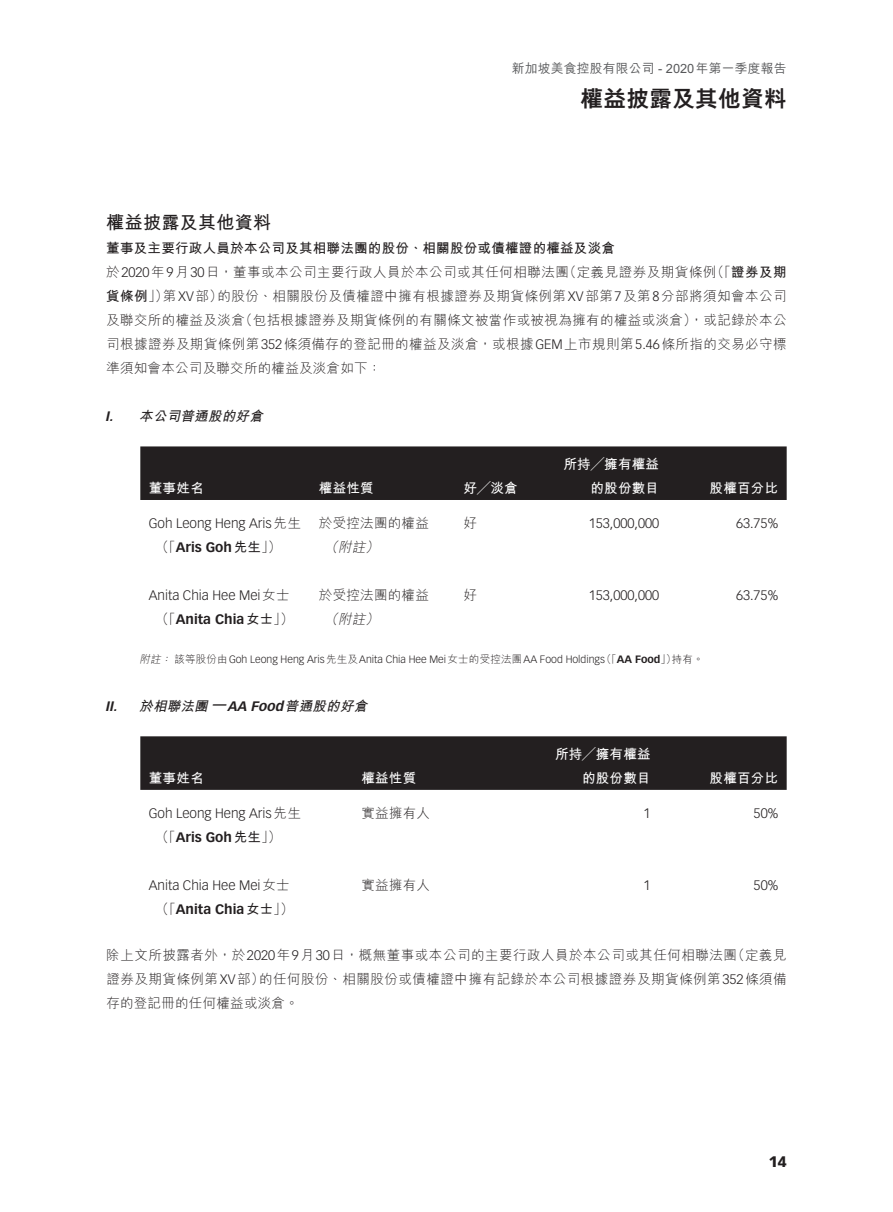
<style>
.page{position:relative;width:893px;height:1212px;background:#fff}
.page>*{position:absolute;margin:0;border:0;box-sizing:border-box;transform-origin:0 0}
.t1{font:800 22.5px "M Hei HK";letter-spacing:.02em;color:#231f20}
.t2{font:700 18px "M Hei HK";letter-spacing:.02em;color:#231f20}
.t3{font:900 15px "Vectora LT Std";color:#231f20}
.t4{font:300 13.5px/24px "M Hei HK";letter-spacing:.035em;color:#231f20}
.t5{font:300 13.5px/24px "Vectora LT Std";color:#231f20}
.t6{font:700 13.5px/24px "M Hei HK";letter-spacing:.02em;color:#fff;text-align:right}
.t7{font:italic 700 13.5px "M Hei HK";color:#231f20}
.t8{font:italic 300 13.5px "M Hei HK";color:#231f20}
.t9{font:500 12.75px "M Hei HK";letter-spacing:.02em;color:#57585a}
.t10{font:300 10.5px "Vectora LT Std";color:#231f20}
.s1{font-weight:700}
.s2{font-family:"Vectora LT Std"}
.s3{font-family:"M Hei HK"}
.s4{font-family:"M Hei HK";font-weight:700}
.s5{font-family:"M Hei HK";font-style:italic}
</style>
<div class="page">
<div style="left:140px;top:446px;width:647px;height:54px;background:#231f20"></div>
<div style="left:140px;top:736px;width:647px;height:54px;background:#231f20"></div>
<p class="t9" style="left:512px;top:59px;width:276px">新加坡美食控股有限公司 - 2020年第一季度報告</p>
<h1 class="t1" style="left:581px;top:87px;width:208px">權益披露及其他資料</h1>
<h2 class="t2" style="left:106px;top:209px;width:166px">權益披露及其他資料</h2>
<p class="t4" style="left:106px;top:236px;width:682px"><span class="s1">董事及主要行政人員於本公司及其相聯法團的股份、相關股份或債權證的權益及淡倉<br></span>於<span class="s2">2020</span>年<span class="s2">9</span>月<span class="s2">30</span>日，董事或本公司主要行政人員於本公司或其任何相聯法團（定義見證券及期貨條例（「<span class="s1">證券及期貨條例</span>」）第<span class="s2">XV</span>部）的股份、相關股份及債權證中擁有根據證券及期貨條例第<span class="s2">XV</span>部第<span class="s2">7</span>及第<span class="s2">8</span>分部將須知會本公司及聯交所的權益及淡倉（包括根據證券及期貨條例的有關條文被當作或被視為擁有的權益或淡倉），或記錄於本公司根據證券及期貨條例第<span class="s2">352</span>條須備存的登記冊的權益及淡倉，或根據<span class="s2">GEM</span>上市規則第<span class="s2">5.46</span>條所指的交易必守標準須知會本公司及聯交所的權益及淡倉如下：</p>
<p class="t7" style="left:105px;top:406px;width:163px"><span class="s2">I.</span> 本公司普通股的好倉</p>
<p class="t6" style="left:149px;top:475px;width:56px">董事姓名</p>
<p class="t6" style="left:319px;top:475px;width:56px">權益性質</p>
<p class="t6" style="left:463px;top:475px;width:56px">好╱淡倉</p>
<p class="t6" style="left:563px;top:451px;width:97px">所持╱擁有權益的股份數目</p>
<p class="t6" style="left:710px;top:475px;width:70px">股權百分比</p>
<p class="t5" style="left:156px;top:511px;width:147px;text-indent:-7px">Goh Leong Heng Aris<span class="s3">先生（「</span><span class="s1">Aris Goh</span><span class="s4">先生</span><span class="s3">」）</span></p>
<p class="t4" style="left:319px;top:511px;width:111px">於受控法團的權益</p>
<p class="t8" style="left:325px;top:540px;width:59px">（附註）</p>
<p class="t5" style="left:149px;top:583px;width:146px;text-align:center">Anita Chia Hee Mei<span class="s3">女士（「</span><span class="s1">Anita Chia</span><span class="s4">女士</span><span class="s3">」）</span></p>
<p class="t4" style="left:319px;top:583px;width:111px">於受控法團的權益</p>
<p class="t8" style="left:325px;top:612px;width:59px">（附註）</p>
<p class="t4" style="left:463px;top:511px;width:15px">好</p>
<p class="t5" style="left:589px;top:511px;width:72px">153,000,000</p>
<p class="t5" style="left:736px;top:511px;width:44px">63.75%</p>
<p class="t4" style="left:463px;top:583px;width:15px">好</p>
<p class="t5" style="left:589px;top:583px;width:72px">153,000,000</p>
<p class="t5" style="left:736px;top:583px;width:44px">63.75%</p>
<p class="t10" style="left:139px;top:653px;width:566px"><span class="s5">附註：</span><span class="s3">該等股份由</span>Goh Leong Heng Aris<span class="s3">先生及</span>Anita Chia Hee Mei<span class="s3">女士的受控法團</span>AA Food Holdings<span class="s3">（「</span><span class="s1">AA Food</span><span class="s3">」）持有。</span></p>
<p class="t7" style="left:105px;top:696px;width:267px"><span class="s2">II.</span> 於相聯法團 <sup>—</sup><span class="s2">AA Food</span>普通股的好倉</p>
<p class="t6" style="left:149px;top:764px;width:56px">董事姓名</p>
<p class="t6" style="left:361px;top:764px;width:56px">權益性質</p>
<p class="t6" style="left:555px;top:740px;width:97px">所持╱擁有權益的股份數目</p>
<p class="t6" style="left:710px;top:764px;width:70px">股權百分比</p>
<p class="t5" style="left:156px;top:801px;width:147px;text-indent:-7px">Goh Leong Heng Aris<span class="s3">先生（「</span><span class="s1">Aris Goh</span><span class="s4">先生</span><span class="s3">」）</span></p>
<p class="t4" style="left:361px;top:800px;width:70px">實益擁有人</p>
<p class="t5" style="left:644px;top:801px;width:9px">1</p>
<p class="t5" style="left:754px;top:801px;width:26px">50%</p>
<p class="t5" style="left:149px;top:873px;width:146px;text-align:center">Anita Chia Hee Mei<span class="s3">女士（「</span><span class="s1">Anita Chia</span><span class="s4">女士</span><span class="s3">」）</span></p>
<p class="t4" style="left:361px;top:872px;width:70px">實益擁有人</p>
<p class="t5" style="left:644px;top:873px;width:9px">1</p>
<p class="t5" style="left:754px;top:873px;width:26px">50%</p>
<p class="t4" style="left:106px;top:943px;width:682px;text-align:justify">除上文所披露者外，於<span class="s2">2020</span>年<span class="s2">9</span>月<span class="s2">30</span>日，概無董事或本公司的主要行政人員於本公司或其任何相聯法團（定義見證券及期貨條例第<span class="s2">XV</span>部）的任何股份、相關股份或債權證中擁有記錄於本公司根據證券及期貨條例第<span class="s2">352</span>條須備存的登記冊的任何權益或淡倉。</p>
<p class="t3" style="left:769px;top:1152px;width:19px">14</p>
</div>
